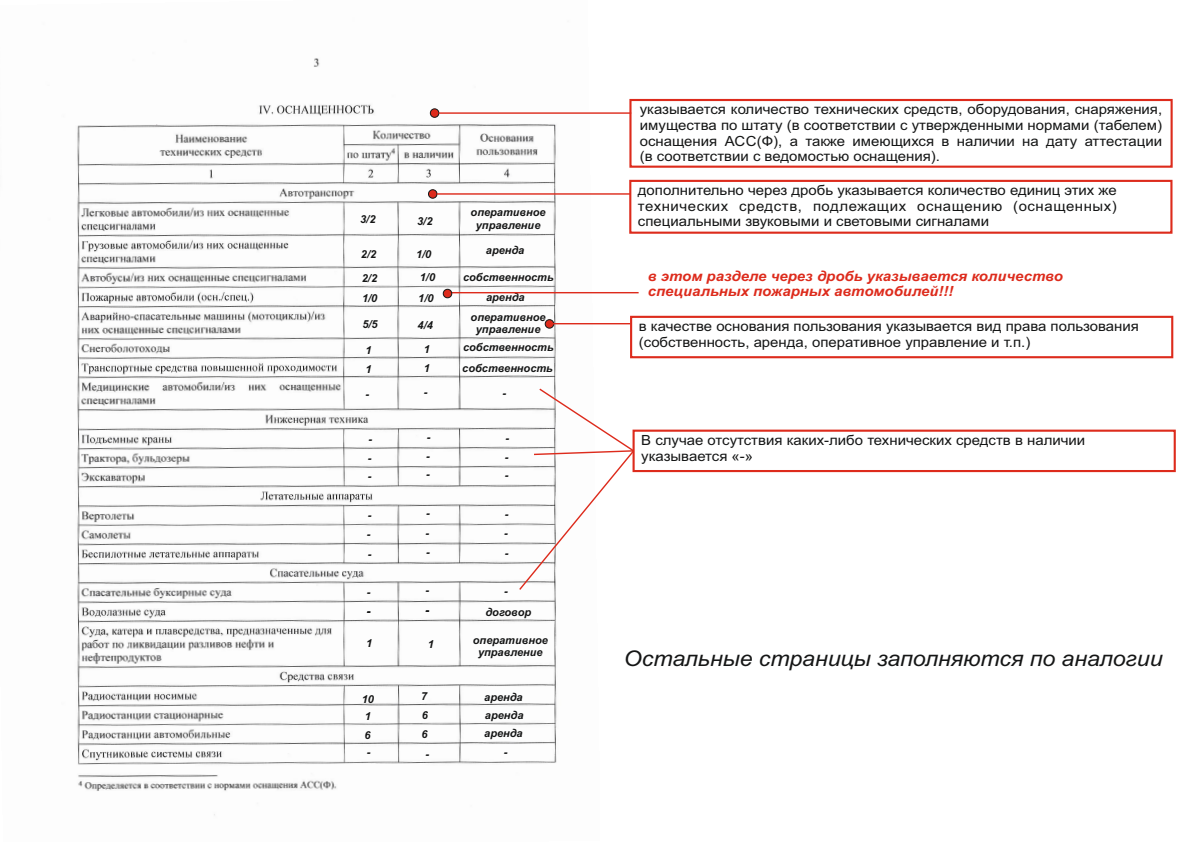
<style>
.page{position:relative;width:1191px;height:842px;background:#fff}
.page>*{position:absolute;margin:0;border:0;box-sizing:border-box;transform-origin:0 0}
.t1{font:italic 21.6px "Arial";color:#151616;scale:1.07 1}
.t2{font:14px/15.6px "Arial";color:#151616;text-align:justify;scale:1.07 1}
.t3{font:italic 700 14px/15.6px "Arial";color:#dd2b1c;scale:1.07 1}
.t4{font:italic 700 11px/12.3px "Arial";color:#151616;text-align:center}
</style>
<div class="page">
<img style="left:77px;top:58px;width:522px;height:758px">
<div style="left:629px;top:99px;width:543px;height:69px;border:2px solid #dd2b1c"></div>
<div style="left:430px;top:109px;width:9px;height:9px;background:#dd2b1c;border:1px solid #151616;border-radius:50%"></div>
<hr style="left:439px;top:112px;width:192px;height:2px;background:#dd2b1c">
<div style="left:629px;top:180px;width:543px;height:54px;border:2px solid #dd2b1c"></div>
<div style="left:428px;top:189px;width:9px;height:9px;background:#dd2b1c;border:1px solid #151616;border-radius:50%"></div>
<hr style="left:437px;top:193px;width:193px;height:2px;background:#dd2b1c">
<div style="left:632px;top:430px;width:543px;height:42px;border:2px solid #dd2b1c"></div>
<div style="left:630px;top:316px;width:543px;height:42px;border:2px solid #dd2b1c"></div>
<div style="left:545px;top:319px;width:9px;height:9px;background:#dd2b1c;border:1px solid #151616;border-radius:50%"></div>
<hr style="left:552px;top:323px;width:78px;height:1px;background:#dd2b1c">
<svg style="left:518px;top:387px;width:117px;height:204px"></svg>
<hr style="left:447px;top:292px;width:191px;height:1px;background:#dd2b1c">
<div style="left:443px;top:289px;width:9px;height:9px;background:#dd2b1c;border:1px solid #151616;border-radius:50%"></div>
<p class="t4" style="left:360px;top:214px;width:17px">3/2</p>
<p class="t4" style="left:417px;top:216px;width:17px">3/2</p>
<p class="t4" style="left:361px;top:249px;width:17px">2/2</p>
<p class="t4" style="left:416px;top:249px;width:17px">1/0</p>
<p class="t4" style="left:362px;top:273px;width:17px">2/2</p>
<p class="t4" style="left:420px;top:272px;width:17px">1/0</p>
<p class="t4" style="left:362px;top:293px;width:17px">1/0</p>
<p class="t4" style="left:418px;top:293px;width:17px">1/0</p>
<p class="t4" style="left:362px;top:319px;width:17px">5/5</p>
<p class="t4" style="left:417px;top:320px;width:17px">4/4</p>
<p class="t4" style="left:365px;top:345px;width:8px">1</p>
<p class="t4" style="left:424px;top:344px;width:8px">1</p>
<p class="t4" style="left:365px;top:364px;width:8px">1</p>
<p class="t4" style="left:424px;top:363px;width:8px">1</p>
<p class="t4" style="left:470px;top:207px;width:77px">оперативное управление</p>
<p class="t4" style="left:486px;top:245px;width:40px">аренда</p>
<p class="t4" style="left:463px;top:269px;width:92px;line-height:19.5px">собственность аренда оперативное</p>
<p class="t4" style="left:463px;top:321px;width:92px;line-height:18.6px">управление собственность</p>
<p class="t4" style="left:462px;top:363px;width:92px">собственность</p>
<p class="t4" style="left:365px;top:389px;width:5px">-</p>
<p class="t4" style="left:424px;top:387px;width:5px">-</p>
<p class="t4" style="left:502px;top:388px;width:5px">-</p>
<p class="t4" style="left:368px;top:434px;width:5px">-</p>
<p class="t4" style="left:427px;top:432px;width:5px">-</p>
<p class="t4" style="left:505px;top:433px;width:5px">-</p>
<p class="t4" style="left:368px;top:453px;width:5px">-</p>
<p class="t4" style="left:426px;top:451px;width:5px">-</p>
<p class="t4" style="left:505px;top:451px;width:5px">-</p>
<p class="t4" style="left:368px;top:471px;width:5px">-</p>
<p class="t4" style="left:426px;top:469px;width:5px">-</p>
<p class="t4" style="left:505px;top:469px;width:5px">-</p>
<p class="t4" style="left:368px;top:510px;width:5px">-</p>
<p class="t4" style="left:426px;top:508px;width:5px">-</p>
<p class="t4" style="left:505px;top:508px;width:5px">-</p>
<p class="t4" style="left:367px;top:529px;width:5px">-</p>
<p class="t4" style="left:425px;top:528px;width:5px">-</p>
<p class="t4" style="left:504px;top:528px;width:5px">-</p>
<p class="t4" style="left:368px;top:549px;width:5px">-</p>
<p class="t4" style="left:426px;top:547px;width:5px">-</p>
<p class="t4" style="left:505px;top:547px;width:5px">-</p>
<p class="t4" style="left:367px;top:587px;width:5px">-</p>
<p class="t4" style="left:367px;top:606px;width:5px">-</p>
<p class="t4" style="left:425px;top:585px;width:5px">-</p>
<p class="t4" style="left:485px;top:581px;width:47px;line-height:21.1px">- договор</p>
<p class="t4" style="left:425px;top:604px;width:5px">-</p>
<p class="t4" style="left:366px;top:638px;width:8px">1</p>
<p class="t4" style="left:428px;top:639px;width:8px">1</p>
<p class="t4" style="left:362px;top:694px;width:14px">10</p>
<p class="t4" style="left:421px;top:691px;width:8px">7</p>
<p class="t4" style="left:365px;top:711px;width:8px">1</p>
<p class="t4" style="left:422px;top:710px;width:8px">6</p>
<p class="t4" style="left:364px;top:730px;width:8px">6</p>
<p class="t4" style="left:421px;top:729px;width:8px">6</p>
<p class="t4" style="left:367px;top:747px;width:5px">-</p>
<p class="t4" style="left:425px;top:749px;width:5px">-</p>
<p class="t4" style="left:473px;top:635px;width:77px">оперативное управление</p>
<p class="t4" style="left:484px;top:689px;width:41px;line-height:18.2px;text-align:justify">аренда аренда аренда</p>
<p class="t4" style="left:504px;top:747px;width:5px">-</p>
<p class="t2" style="left:640px;top:103px;width:490px">указывается количество технических средств, оборудования, снаряжения, имущества по штату (в соответствии с утвержденными нормами (табелем) оснащения АСС(Ф), а также имеющихся в наличии на дату аттестации (в соответствии с ведомостью оснащения).</p>
<p class="t2" style="left:638px;top:184px;width:449px">дополнительно через дробь указывается количество единиц этих же технических средств, подлежащих оснащению (оснащенных) специальными звуковыми и световыми сигналами</p>
<p class="t3" style="left:648px;top:269px;width:390px">в этом разделе через дробь указывается количество специальных пожарных автомобилей!!!</p>
<p class="t2" style="left:639px;top:320px;width:469px">в качестве основания пользования указывается вид права пользования (собственность, аренда, оперативное управление и т.п.)</p>
<p class="t2" style="left:641px;top:433px;width:416px">В случае отсутствия каких-либо технических средств в наличии указывается «-»</p>
<h1 class="t1" style="left:624px;top:650px;width:505px">Остальные страницы заполняются по аналогии</h1>
</div>
